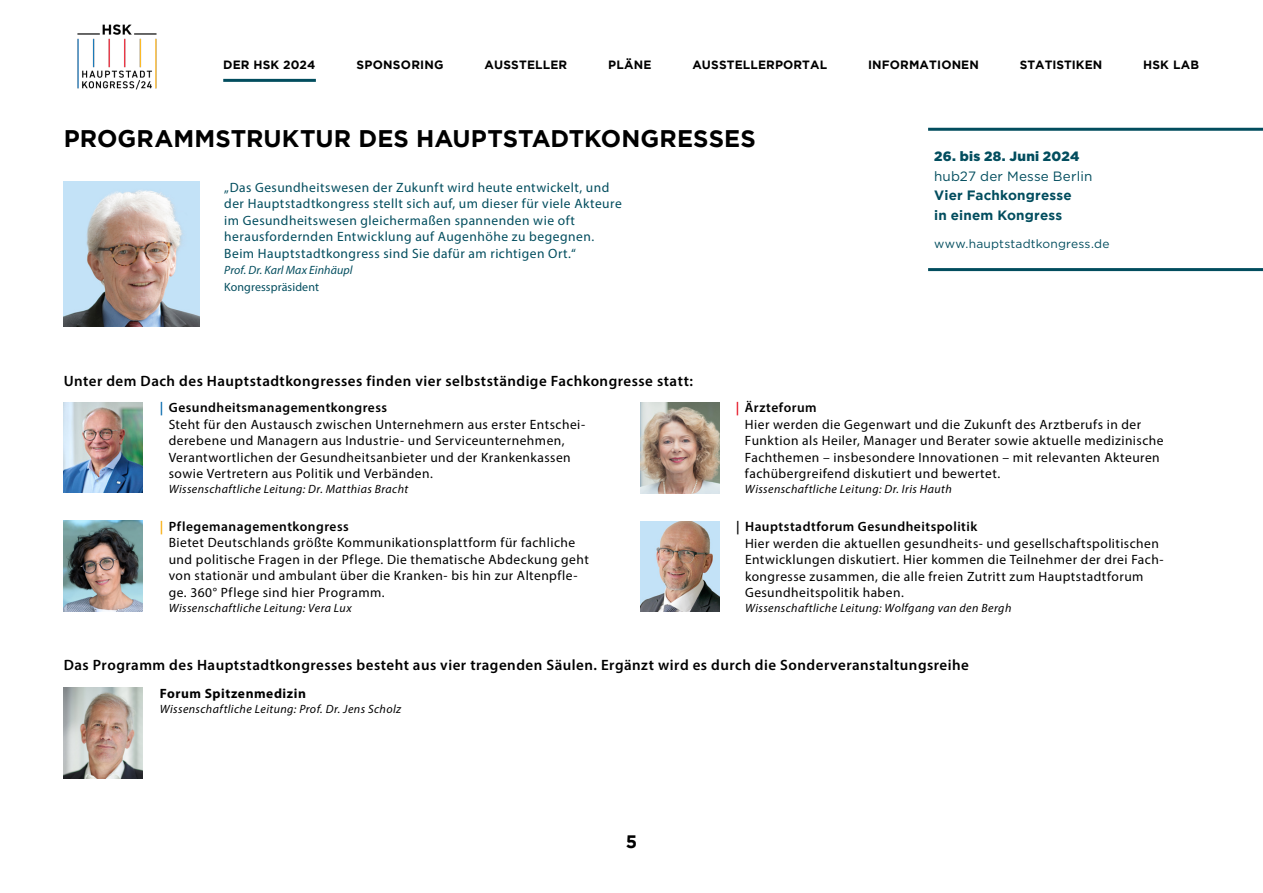
<style>
.page{position:relative;width:1263px;height:893px;background:#fff}
.page>*{position:absolute;margin:0;border:0;box-sizing:border-box;transform-origin:0 0}
.t1{font:700 24px "Gotham";letter-spacing:.005em;color:#000}
.t2{font:700 18px "Gotham";color:#000}
.t3{font:600 15px "Myriad Pro";letter-spacing:.03em;color:#000}
.t4{font:13.5px/16.5px "Myriad Pro";letter-spacing:.035em;color:#000}
.t5{font:13.5px/16.5px "Myriad Pro";letter-spacing:.035em;color:#024d5e}
.t6{font:600 13.5px "Myriad Pro";letter-spacing:.035em;color:#000}
.t7{font:700 13.5px/19.5px "Gotham";letter-spacing:.015em;color:#024d5e}
.t8{font:13.5px "Gotham";letter-spacing:.01em;color:#024d5e}
.t9{font:700 13.5px "Myriad Pro";letter-spacing:.04em;color:#000}
.t10{font:900 13.5px "Gotham";letter-spacing:.02em;color:#024d5e}
.t11{font:italic 12px "Myriad Pro";letter-spacing:.035em;color:#000}
.t12{font:700 12px "Gotham";letter-spacing:.01em;color:#000}
.t13{font:12px "Gotham";letter-spacing:.015em;color:#024d5e}
.t14{font:italic 12px "Myriad Pro";letter-spacing:.005em;color:#024d5e}
.t15{font:12px "Myriad Pro";letter-spacing:.005em;color:#024d5e}
.s1{font-weight:600;color:#0067ac}
.s2{font-weight:600}
.s3{font-weight:600;color:#f8ab08}
.s4{font-weight:600;color:#e40e1e}
</style>
<div class="page">
<hr style="left:928px;top:128px;width:335px;height:3px;background:#024d5e">
<hr style="left:928px;top:268px;width:335px;height:3px;background:#024d5e">
<img style="left:64px;top:182px;width:135px;height:144px">
<img style="left:64px;top:521px;width:79px;height:90px">
<img style="left:640px;top:521px;width:79px;height:90px">
<img style="left:64px;top:402px;width:79px;height:91px">
<img style="left:640px;top:403px;width:79px;height:90px">
<img style="left:64px;top:688px;width:79px;height:90px">
<img style="left:77px;top:24px;width:80px;height:66px">
<hr style="left:223px;top:79px;width:93px;height:3px;background:#024d5e">
<p class="t12" style="left:223px;top:58px;width:94px">DER HSK 2024</p>
<p class="t12" style="left:357px;top:58px;width:89px">SPONSORING</p>
<p class="t12" style="left:484px;top:58px;width:84px">AUSSTELLER</p>
<p class="t12" style="left:608px;top:58px;width:45px">PLÄNE</p>
<p class="t12" style="left:692px;top:58px;width:136px">AUSSTELLERPORTAL</p>
<p class="t12" style="left:868px;top:58px;width:112px">INFORMATIONEN</p>
<p class="t12" style="left:1020px;top:58px;width:84px">STATISTIKEN</p>
<p class="t12" style="left:1143px;top:58px;width:58px">HSK LAB</p>
<h1 class="t1" style="left:64px;top:124px;width:693px">PROGRAMMSTRUKTUR DES HAUPTSTADTKONGRESSES</h1>
<p class="t5" style="left:224px;top:179px;width:399px">„Das Gesundheitswesen der Zukunft wird heute entwickelt, und der Hauptstadtkongress stellt sich auf, um dieser für viele Akteure im Gesundheitswesen gleichermaßen spannenden wie oft herausfordernden Entwicklung auf Augenhöhe zu begegnen.<br>Beim Hauptstadtkongress sind Sie dafür am richtigen Ort.“</p>
<p class="t14" style="left:224px;top:263px;width:130px">Prof. Dr. Karl Max Einhäupl</p>
<p class="t15" style="left:224px;top:279px;width:96px">Kongresspräsident</p>
<p class="t3" style="left:64px;top:371px;width:631px">Unter dem Dach des Hauptstadtkongresses finden vier selbstständige Fachkongresse statt:</p>
<p class="t10" style="left:934px;top:148px;width:147px">26. bis 28. Juni 2024</p>
<p class="t8" style="left:934px;top:168px;width:160px">hub27 der Messe Berlin</p>
<p class="t7" style="left:934px;top:185px;width:139px">Vier Fachkongresse in einem Kongress</p>
<p class="t13" style="left:934px;top:237px;width:177px">www.hauptstadtkongress.de</p>
<p class="t4" style="left:169px;top:399px;width:418px;text-indent:-9px"><span class="s1">|</span> <span class="s2">Gesundheitsmanagementkongress<br></span>Steht für den Austausch zwischen Unternehmern aus erster Entschei&shy;derebene und Managern aus Industrie- und Serviceunternehmen, Verantwortlichen der Gesundheitsanbieter und der Krankenkassen sowie Vertretern aus Politik und Verbänden.</p>
<p class="t11" style="left:169px;top:482px;width:241px">Wissenschaftliche Leitung: Dr. Matthias Bracht</p>
<p class="t4" style="left:169px;top:518px;width:422px;text-indent:-9px"><span class="s3">|</span> <span class="s2">Pflegemanagementkongress<br></span>Bietet Deutschlands größte Kommunikationsplattform für fachliche und politische Fragen in der Pflege. Die thematische Abdeckung geht von stationär und ambulant über die Kranken- bis hin zur Altenpfle&shy;ge. 360° Pflege sind hier Programm.</p>
<p class="t11" style="left:169px;top:600px;width:184px">Wissenschaftliche Leitung: Vera Lux</p>
<p class="t4" style="left:745px;top:399px;width:420px;text-indent:-9px"><span class="s4">|</span> <span class="s2">Ärzteforum<br></span>Hier werden die Gegenwart und die Zukunft des Arztberufs in der Funktion als Heiler, Manager und Berater sowie aktuelle medizinische Fachthemen – insbesondere Innovationen – mit relevanten Akteuren fachübergreifend diskutiert und bewertet.</p>
<p class="t11" style="left:745px;top:482px;width:208px">Wissenschaftliche Leitung: Dr. Iris Hauth</p>
<p class="t6" style="left:736px;top:518px;width:243px">| Hauptstadtforum Gesundheitspolitik</p>
<p class="t4" style="left:745px;top:535px;width:420px">Hier werden die aktuellen gesundheits- und gesellschaftspolitischen Entwicklungen diskutiert. Hier kommen die Teilnehmer der drei Fach&shy;kongresse zusammen, die alle freien Zutritt zum Hauptstadtforum Gesundheitspolitik haben.</p>
<p class="t11" style="left:745px;top:601px;width:268px">Wissenschaftliche Leitung: Wolfgang van den Bergh</p>
<p class="t3" style="left:64px;top:655px;width:907px">Das Programm des Hauptstadtkongresses besteht aus vier tragenden Säulen. Ergänzt wird es durch die Sonderveranstaltungsreihe</p>
<p class="t9" style="left:160px;top:685px;width:148px">Forum Spitzenmedizin</p>
<p class="t11" style="left:160px;top:701px;width:243px">Wissenschaftliche Leitung: Prof. Dr. Jens Scholz</p>
<h2 class="t2" style="left:626px;top:831px;width:13px">5</h2>
</div>
